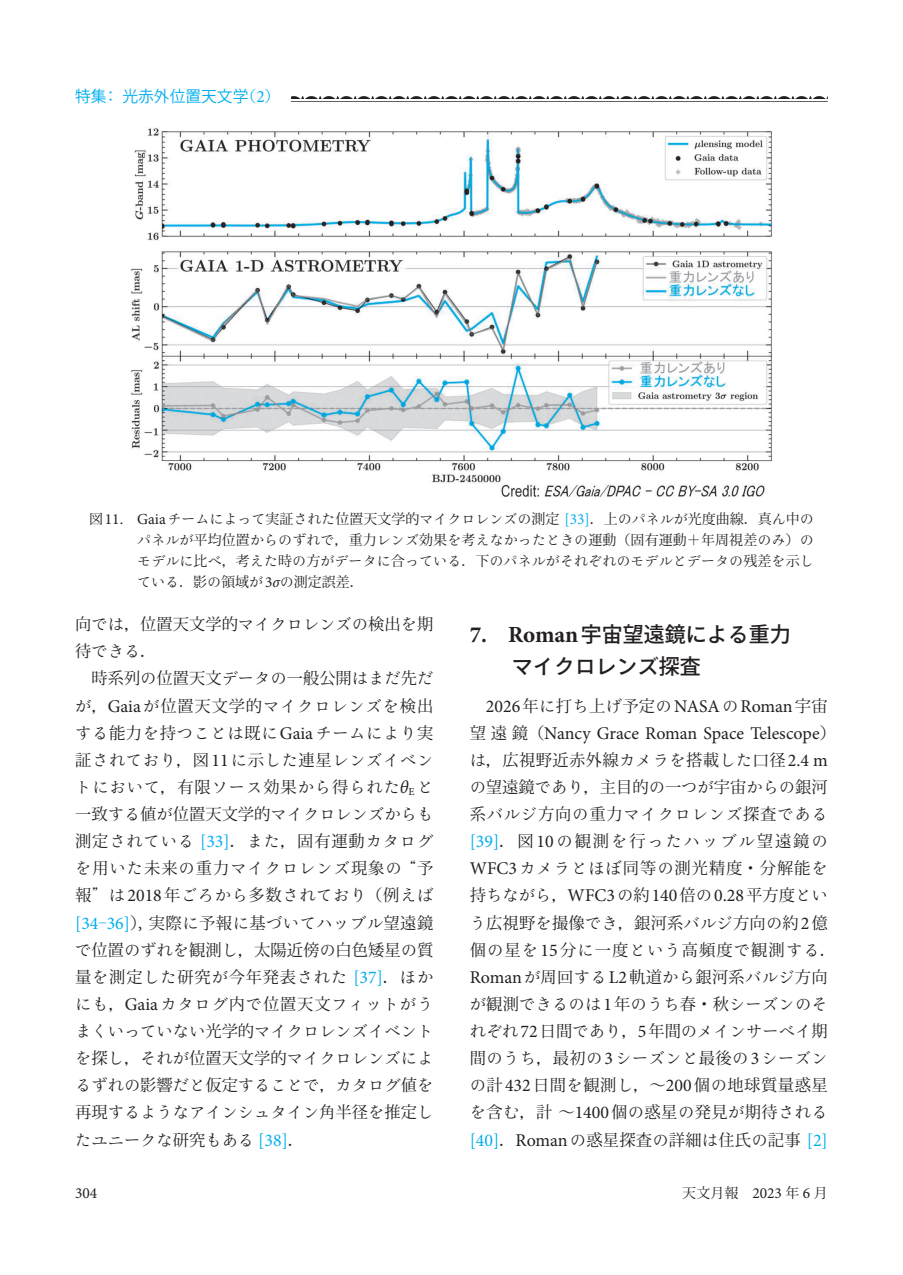
<style>
.page{position:relative;width:903px;height:1275px;background:#fff}
.page>*{position:absolute;margin:0;border:0;box-sizing:border-box;transform-origin:0 0}
.t1{font:700 23.1px "Minion Pro";color:#231f20}
.t2{font:500 21px "Ryo Gothic Plus N";color:#231f20}
.t3{font:17.85px/27.1px "Minion Pro";color:#231f20;text-align:center}
.t4{font:16.28px/27.1px "Ryo Text Plus N";letter-spacing:.01em;color:#231f20;text-align:justify}
.t5{font:16.28px/27.1px "Koz Min Pr 6 N";letter-spacing:.02em;color:#231f20;text-align:justify}
.t6{font:16.28px/27.1px "Ryo Text Plus N";letter-spacing:.05em;color:#231f20}
.t7{font:16.28px "Koz Min Pr 6 N";color:#231f20}
.t8{font:16.28px "Koz Min Pr 6 N";letter-spacing:.06em;color:#231f20}
.t9{font:15.75px "Koz Go Pr 6 N";color:#00aeef}
.t10{font:15.4px "Minion Pro";color:#231f20}
.t11{font:14px/21px "Ryo Text Plus N";letter-spacing:.005em;color:#231f20;text-align:justify}
.t12{font:14px "Koz Min Pr 6 N";color:#231f20}
.s1{font-family:"Koz Min Pr 6 N"}
.s2{font-family:"Minion Pro";font-size:17.32px}
.s3{font-family:"Minion Pro";font-size:15.4px}
.s4{font-family:"Minion Pro";font-size:15.4px;color:#00aeef}
.s5{font-family:"Ryo Text Plus N"}
.s6{font-family:"Minion Pro";font-style:italic;font-size:15.4px}
.s7{font-family:"Minion Pro";font-size:17.85px}
.s8{font-family:"Minion Pro";font-style:italic;font-size:17.85px}
.s9{font-family:"Minion Pro";font-size:17.85px;color:#00aeef}
.s10{font-family:"Ryumin Pro"}
.s11{color:#00aeef}
.s12{font-family:"Koz Go Pr 6 N";font-weight:500;font-size:21px}
.s13{font-family:"Ryo Gothic Plus N";font-weight:500;font-size:21px}
.s14{font-family:"Koz Go Pr 6 N"}
.s15{font-family:"Koz Min Pr 6 N";font-size:16.28px}
.s16{font-family:"Ryo Text Plus N";font-size:16.28px}
</style>
<div class="page">
<img style="left:130px;top:128px;width:643px;height:369px">
<img style="left:291px;top:97px;width:537px;height:2px">
<p class="t9" style="left:75px;top:87px;width:207px">特集<span class="s1">：</span>光赤外位置天文学<span class="s1">（</span><span class="s2">2</span><span class="s1">）</span></p>
<p class="t11" style="left:137px;top:509px;width:678px;text-indent:-48px"><span class="s1">図</span><span class="s3">11. Gaia</span>チームによって<span class="s1">実証</span>された<span class="s1">位置天文学的</span>マイクロレンズの<span class="s1">測定</span> <span class="s4">[33]</span><span class="s1">．上</span>のパネルが<span class="s1">光度曲線．真</span>ん<span class="s1">中</span>のパネルが<span class="s1">平均位置</span>からのずれで<span class="s1">，重力</span>レンズ<span class="s1">効果</span>を<span class="s1">考</span>えなかったときの<span class="s1">運動（固有運動＋年周視差</span>のみ<span class="s1">）</span>のモデルに<span class="s1">比</span>べ<span class="s1">，考</span>えた<span class="s1">時</span>の<span class="s1">方</span>がデータに<span class="s1">合</span>っている<span class="s1">．下</span>のパネルがそれぞれのモデルとデータの<span class="s1">残差</span>を<span class="s1">示</span>し</p>
<p class="t12" style="left:137px;top:574px;width:228px"><span class="s5">ている</span>．影<span class="s5">の</span>領域<span class="s5">が</span><span class="s3">3</span><span class="s6">σ</span><span class="s5">の</span>測定誤差．</p>
<p class="t7" style="left:75px;top:615px;width:360px">向<span class="s5">では</span>，位置天文学的<span class="s5">マイクロレンズの</span>検出<span class="s5">を</span>期</p>
<p class="t4" style="left:75px;top:638px;width:83px"><span class="s1">待</span>できる<span class="s1">．</span></p>
<p class="t7" style="left:91px;top:669px;width:343px">時系列<span class="s5">の</span>位置天文<span class="s5">データの</span>一般公開<span class="s5">はまだ</span>先<span class="s5">だ</span></p>
<p class="t4" style="left:75px;top:692px;width:360px">が<span class="s1">，</span><span class="s7">Gaia</span>が<span class="s1">位置天文学的</span>マイクロレンズを<span class="s1">検出</span>する<span class="s1">能力</span>を<span class="s1">持</span>つことは<span class="s1">既</span>に<span class="s7">Gaia</span>チームにより<span class="s1">実証</span>されており<span class="s1">，図</span><span class="s7">11</span>に<span class="s1">示</span>した<span class="s1">連星</span>レンズイベントにおいて<span class="s1">，有限</span>ソース<span class="s1">効果</span>から<span class="s1">得</span>られた<span class="s8">θ</span><sub>E</sub> と<span class="s1">一致</span>する<span class="s1">値</span>が<span class="s1">位置天文学的</span>マイクロレンズからも<span class="s1">測定</span>されている <span class="s9">[33]</span><span class="s1">．</span>また<span class="s1">，固有運動</span>カタログを<span class="s1">用</span>いた<span class="s1">未来</span>の<span class="s1">重力</span>マイクロレンズ<span class="s1">現象</span>の<span class="s10">“</span><span class="s1">予報</span><span class="s10">”</span>は<span class="s7">2018</span><span class="s1">年</span>ごろから<span class="s1">多数</span>されており<span class="s1">（例</span>えば</p>
<p class="t5" style="left:75px;top:909px;width:360px"><span class="s9">[34</span><span class="s11">‒</span><span class="s9">36]</span>）<span class="s7">,</span> 実際<span class="s5">に</span>予報<span class="s5">に</span>基<span class="s5">づいてハッブル</span>望遠鏡<span class="s5">で</span>位置<span class="s5">のずれを</span>観測<span class="s5">し</span>，太陽近傍<span class="s5">の</span>白色矮星<span class="s5">の</span>質量<span class="s5">を</span>測定<span class="s5">した</span>研究<span class="s5">が</span>今年発表<span class="s5">された</span> <span class="s9">[37]</span>．<span class="s5">ほか</span></p>
<p class="t4" style="left:75px;top:990px;width:360px">にも<span class="s1">，</span><span class="s7">Gaia</span>カタログ<span class="s1">内</span>で<span class="s1">位置天文</span>フィットがうまくいっていない<span class="s1">光学的</span>マイクロレンズイベントを<span class="s1">探</span>し<span class="s1">，</span>それが<span class="s1">位置天文学的</span>マイクロレンズによるずれの<span class="s1">影響</span>だと<span class="s1">仮定</span>することで<span class="s1">，</span>カタログ<span class="s1">値</span>を<span class="s1">再現</span>するようなアインシュタイン<span class="s1">角半径</span>を<span class="s1">推定</span>したユニークな<span class="s1">研究</span>もある <span class="s9">[38]</span><span class="s1">．</span></p>
<h1 class="t1" style="left:470px;top:619px;width:323px">7. Roman<span class="s12">宇宙望遠鏡</span><span class="s13">による</span><span class="s12">重力</span></h1>
<p class="t2" style="left:512px;top:653px;width:190px">マイクロレンズ<span class="s14">探査</span></p>
<p class="t3" style="left:470px;top:692px;width:368px">2026<span class="s15">年</span><span class="s16">に</span><span class="s15">打</span><span class="s16">ち</span><span class="s15">上</span><span class="s16">げ</span><span class="s15">予定</span><span class="s16">の</span>NASA<span class="s16">の</span>Roman<span class="s15">宇宙<br>望遠鏡（</span>Nancy Grace Roman Space Telescope<span class="s15">）</span></p>
<p class="t5" style="left:470px;top:747px;width:360px"><span class="s5">は</span>，広視野近赤外線<span class="s5">カメラを</span>搭載<span class="s5">した</span>口径<span class="s7">2.4 m</span><span class="s5">の</span>望遠鏡<span class="s5">であり</span>，主目的<span class="s5">の</span>一<span class="s5">つが</span>宇宙<span class="s5">からの</span>銀河</p>
<p class="t6" style="left:470px;top:801px;width:360px"><span class="s1">系</span>バルジ<span class="s1">方向</span>の<span class="s1">重力</span>マイクロレンズ<span class="s1">探査</span>である<span class="s9">[39]</span><span class="s1">．図</span><span class="s7">10</span>の<span class="s1">観測</span>を<span class="s1">行</span>ったハッブル<span class="s1">望遠鏡</span>の</p>
<p class="t8" style="left:470px;top:859px;width:360px"><span class="s7">WFC3</span><span class="s5">カメラとほぼ</span>同等<span class="s5">の</span>測光精度・分解能<span class="s5">を</span></p>
<p class="t3" style="left:470px;top:882px;width:360px"><span class="s15">持</span><span class="s16">ちながら</span><span class="s15">，</span>WFC3<span class="s16">の</span><span class="s15">約</span>140<span class="s15">倍</span><span class="s16">の</span>0.28<span class="s15">平方度</span><span class="s16">とい</span></p>
<p class="t5" style="left:470px;top:909px;width:368px;text-align:left"><span class="s5">う</span>広視野<span class="s5">を</span>撮像<span class="s5">でき</span>，銀河系<span class="s5">バルジ</span>方向<span class="s5">の</span>約<span class="s7">2</span>億個<span class="s5">の</span>星<span class="s5">を</span><span class="s7">15</span>分<span class="s5">に</span>一度<span class="s5">という</span>高頻度<span class="s5">で</span>観測<span class="s5">する</span>．<br><span class="s7">Roman</span><span class="s5">が</span>周回<span class="s5">する</span><span class="s7">L2</span>軌道<span class="s5">から</span>銀河系<span class="s5">バルジ</span>方向</p>
<p class="t4" style="left:470px;top:990px;width:360px">が<span class="s1">観測</span>できるのは<span class="s7">1</span><span class="s1">年</span>のうち<span class="s1">春・秋</span>シーズンのそれぞれ<span class="s7">72</span><span class="s1">日間</span>であり<span class="s1">，</span><span class="s7">5</span><span class="s1">年間</span>のメインサーベイ<span class="s1">期間</span>のうち<span class="s1">，最初</span>の<span class="s7">3</span>シーズンと<span class="s1">最後</span>の<span class="s7">3</span>シーズン</p>
<p class="t5" style="left:470px;top:1072px;width:360px"><span class="s5">の</span>計<span class="s7">432</span>日間<span class="s5">を</span>観測<span class="s5">し</span>，～<span class="s7">200</span>個<span class="s5">の</span>地球質量惑星<span class="s5">を</span>含<span class="s5">む</span>，計～<span class="s7">1400</span>個<span class="s5">の</span>惑星<span class="s5">の</span>発見<span class="s5">が</span>期待<span class="s5">される</span><span class="s9">[40]</span>．<span class="s7">Roman</span><span class="s5">の</span>惑星探査<span class="s5">の</span>詳細<span class="s5">は</span>住氏<span class="s5">の</span>記事 <span class="s9">[2]</span></p>
<p class="t10" style="left:75px;top:1182px;width:24px">304</p>
<p class="t12" style="left:682px;top:1185px;width:147px">天文月報　<span class="s3">2023</span> 年 <span class="s3">6</span> 月</p>
</div>
